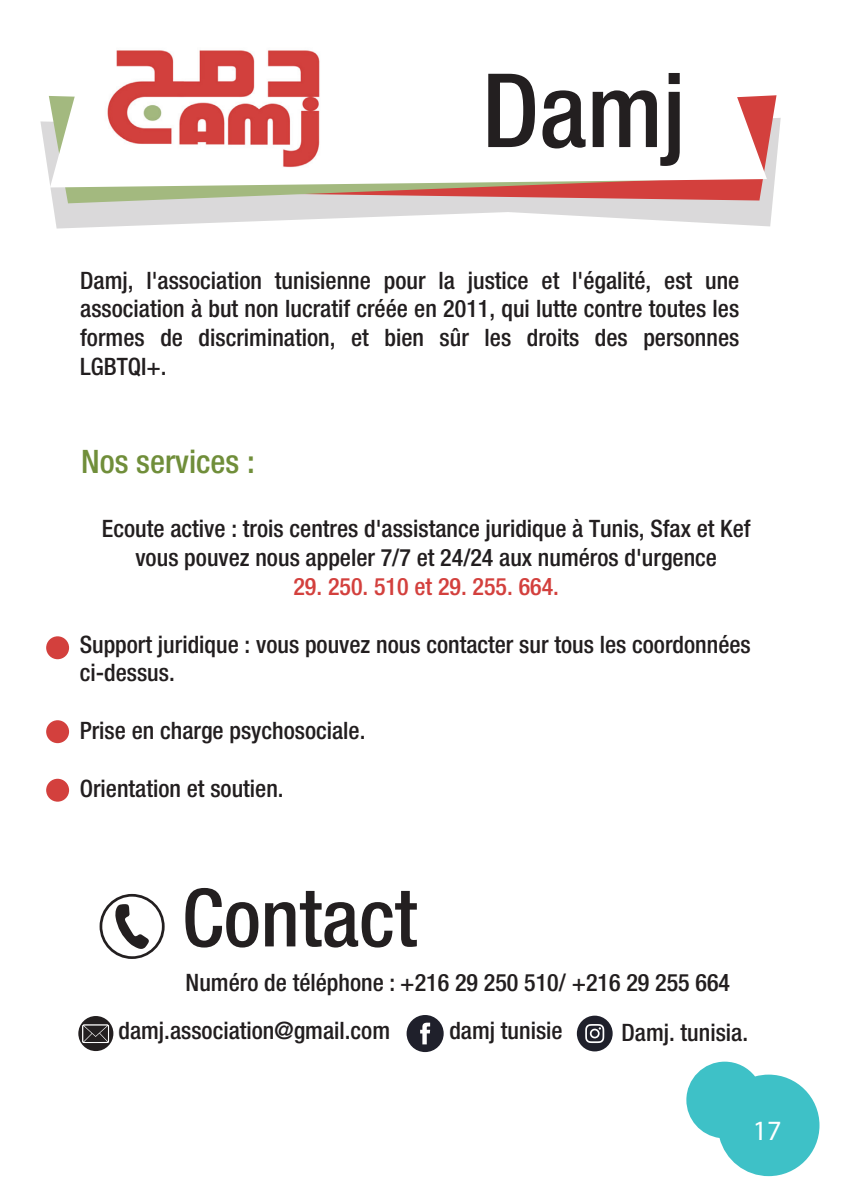
<style>
.page{position:relative;width:851px;height:1191px;background:#fff}
.page>*{position:absolute;margin:0;border:0;box-sizing:border-box;transform-origin:0 0}
.t1{font:500 condensed 102.6px "Helvetica Neue";color:#231f20}
.t2{font:500 condensed 80.4px "Helvetica Neue";color:#231f20}
.t3{font:500 condensed 32.4px "Helvetica Neue";color:#708e3a}
.t4{font:28px "Myriad Pro";color:#fff}
.t5{font:500 condensed 24px/28.8px "Helvetica Neue";color:#221e1f;text-align:justify}
.t6{font:500 condensed 24px "Helvetica Neue";color:#d3403d}
</style>
<div class="page">
<svg style="left:686px;top:1061px;width:133px;height:115px"></svg>
<svg style="left:40px;top:118px;width:740px;height:110px;fill:#dad9da"></svg>
<svg style="left:49px;top:96px;width:686px;height:107px;background:#c69b89"></svg>
<svg style="left:50px;top:95px;width:716px;height:92px"></svg>
<svg style="left:99px;top:894px;width:66px;height:65px"></svg>
<svg style="left:406px;top:1015px;width:37px;height:37px"></svg>
<svg style="left:576px;top:1015px;width:36px;height:36px"></svg>
<div style="left:591px;top:1030px;width:7px;height:6px;background:#1f202b;border-radius:50%"></div>
<svg style="left:78px;top:1016px;width:35px;height:35px"></svg>
<img style="left:97px;top:50px;width:231px;height:120px">
<div style="left:46px;top:636px;width:23px;height:23px;background:#d3403d;border-radius:50%"></div>
<div style="left:46px;top:720px;width:23px;height:23px;background:#d3403d;border-radius:50%"></div>
<div style="left:46px;top:778px;width:23px;height:23px;background:#d3403d;border-radius:50%"></div>
<h1 class="t1" style="left:482px;top:49px;width:205px">Damj</h1>
<p class="t5" style="left:80px;top:265px;width:660px">Damj, l'association tunisienne pour la justice et l'égalité, est une association à but non lucratif créée en 2011, qui lutte contre toutes les formes de discrimination, et bien sûr les droits des personnes LGBTQI+.</p>
<h3 class="t3" style="left:81px;top:442px;width:175px">Nos services :</h3>
<p class="t5" style="left:102px;top:514px;width:650px;text-align:center">Ecoute active : trois centres d'assistance juridique à Tunis, Sfax et Kef vous pouvez nous appeler 7/7 et 24/24 aux numéros d'urgence</p>
<p class="t6" style="left:293px;top:572px;width:267px">29. 250. 510 et 29. 255. 664.</p>
<p class="t5" style="left:80px;top:629px;width:672px">Support juridique : vous pouvez nous contacter sur tous les coordonnées ci-dessus.</p>
<p class="t5" style="left:80px;top:715px;width:287px">Prise en charge psychosociale.</p>
<p class="t5" style="left:80px;top:773px;width:205px">Orientation et soutien.</p>
<h2 class="t2" style="left:182px;top:870px;width:236px">Contact</h2>
<p class="t5" style="left:185px;top:968px;width:546px">Numéro de téléphone : +216 29 250 510/ +216 29 255 664</p>
<p class="t5" style="left:118px;top:1016px;width:273px">damj.association@gmail.com</p>
<p class="t5" style="left:449px;top:1016px;width:115px">damj tunisie</p>
<p class="t5" style="left:621px;top:1017px;width:128px">Damj. tunisia.</p>
<p class="t4" style="left:752px;top:1112px;width:30px">17</p>
</div>
